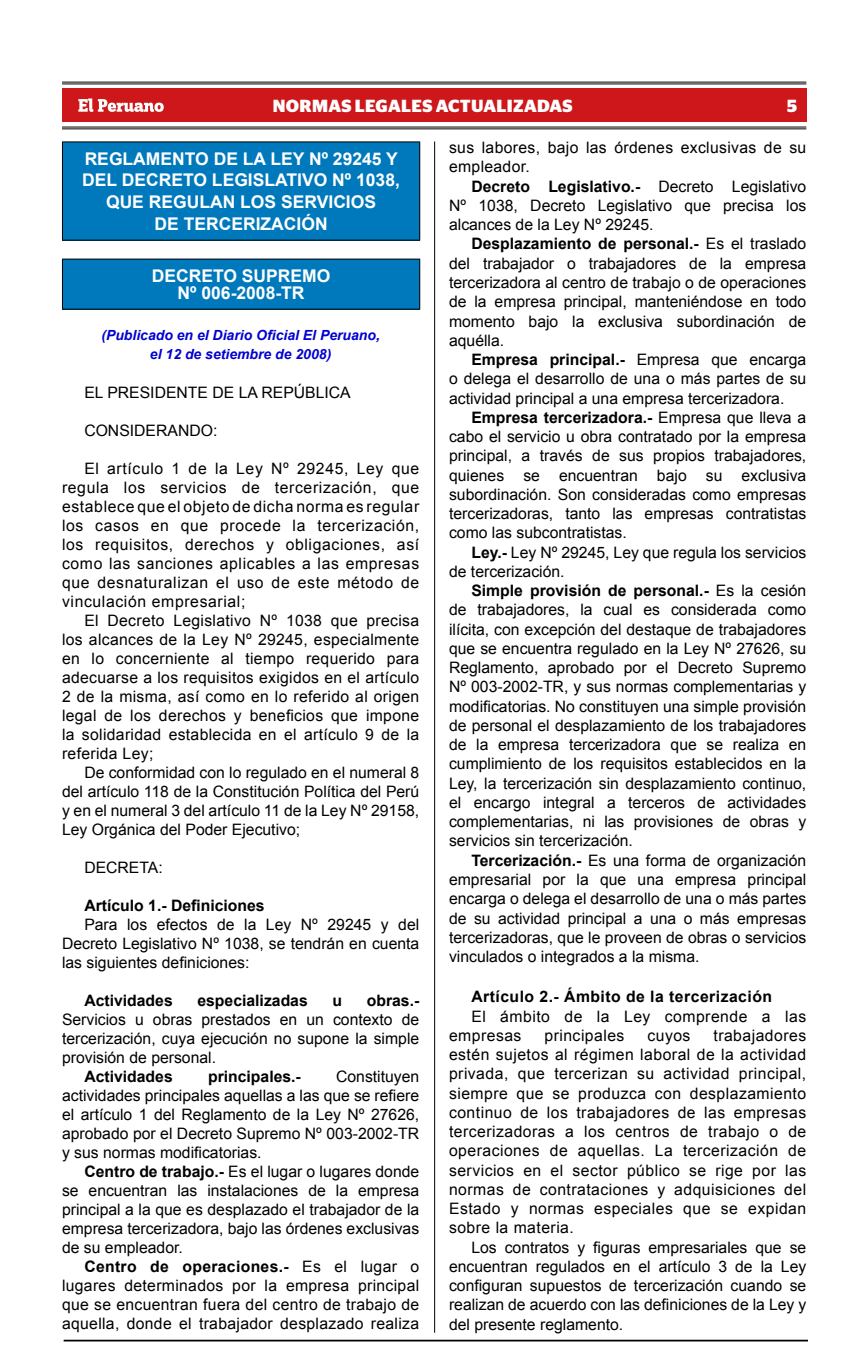
<style>
.page{position:relative;width:856px;height:1365px;background:#fff}
.page>*{position:absolute;margin:0;border:0;box-sizing:border-box;transform-origin:0 0}
.t1{font:700 17.5px/21.9px "Arial";color:#fff;text-align:center}
.t2{font:700 17.5px "Stag Sans";letter-spacing:.02em;color:#fff}
.t3{font:15.75px/19.2px "Arial";color:#000;text-align:justify}
.t4{font:700 15.75px "Arial";color:#000}
.t5{font:15.75px/19.2px "Arial";letter-spacing:.02em;color:#000}
.t6{font:15.75px/19.2px "Arial";letter-spacing:.03em;color:#000}
.t7{font:700 15.75px "Arial";letter-spacing:.03em;color:#000}
.t8{font:italic 700 14px/19.2px "Arial";color:#0000d2;text-align:center}
.s1{font-weight:700}
</style>
<div class="page">
<hr style="left:64px;top:1339px;width:744px;height:2px;background:#000">
<div style="left:62px;top:88px;width:744px;height:34px;background:#cd171a"></div>
<hr style="left:62px;top:82px;width:744px;height:1px;background:#000">
<hr style="left:62px;top:84px;width:744px;height:1px;background:#000">
<hr style="left:62px;top:127px;width:744px;height:1px;background:#000">
<hr style="left:62px;top:128px;width:744px;height:1px;background:#000">
<svg style="left:78px;top:98px;width:86px;height:14px"></svg>
<hr style="left:434px;top:141px;width:1px;height:1191px;background:#000">
<div style="left:62px;top:142px;width:358px;height:98px;background:#0079bc"></div>
<hr style="left:62px;top:141px;width:358px;height:1px;background:#000">
<hr style="left:62px;top:142px;width:1px;height:98px;background:#000">
<hr style="left:419px;top:142px;width:1px;height:98px;background:#000">
<hr style="left:62px;top:240px;width:358px;height:1px;background:#000">
<div style="left:62px;top:259px;width:358px;height:50px;background:#0079bc"></div>
<hr style="left:62px;top:258px;width:358px;height:1px;background:#000">
<hr style="left:62px;top:259px;width:1px;height:50px;background:#000">
<hr style="left:419px;top:259px;width:1px;height:50px;background:#000">
<hr style="left:62px;top:309px;width:358px;height:1px;background:#000">
<p class="t2" style="left:273px;top:96px;width:289px">NORMAS LEGALES ACTUALIZADAS</p>
<p class="t2" style="left:787px;top:96px;width:12px">5</p>
<p class="t1" style="left:82px;top:148px;width:319px">REGLAMENTO DE LA LEY Nº 29245 Y<br>DEL DECRETO LEGISLATIVO Nº 1038,<br>QUE REGULAN LOS SERVICIOS<br>DE TERCERIZACIÓN</p>
<p class="t1" style="left:152px;top:267px;width:180px;line-height:17.5px">DECRETO SUPREMO<br>Nº 006-2008-TR</p>
<p class="t8" style="left:101px;top:326px;width:280px">(Publicado en el Diario Oficial El Peruano, el 12 de setiembre de 2008)</p>
<p class="t3" style="left:84px;top:382px;width:268px">EL PRESIDENTE DE LA REPÚBLICA</p>
<p class="t3" style="left:84px;top:420px;width:135px">CONSIDERANDO:</p>
<p class="t3" style="left:62px;top:459px;width:359px;text-indent:22px">El artículo 1 de la Ley Nº 29245, Ley que regula los servicios de tercerización, que establece que el objeto de dicha norma es regular los casos en que procede la tercerización, los requisitos, derechos y obligaciones, así como las sanciones aplicables a las empresas que desnaturalizan el uso de este método de vinculación empresarial;</p>
<p class="t3" style="left:62px;top:610px;width:359px;text-indent:22px">El Decreto Legislativo Nº 1038 que precisa los alcances de la Ley Nº 29245, especialmente en lo concerniente al tiempo requerido para adecuarse a los requisitos exigidos en el artículo 2 de la misma, así como en lo referido al origen legal de los derechos y beneficios que impone la solidaridad establecida en el artículo 9 de la referida Ley;</p>
<p class="t3" style="left:62px;top:762px;width:359px;text-indent:22px">De conformidad con lo regulado en el numeral 8 del artículo 118 de la Constitución Política del Perú y en el numeral 3 del artículo 11 de la Ley Nº 29158, Ley Orgánica del Poder Ejecutivo;</p>
<p class="t3" style="left:84px;top:857px;width:80px">DECRETA:</p>
<p class="t4" style="left:84px;top:894px;width:182px">Artículo 1.- Definiciones</p>
<p class="t3" style="left:62px;top:914px;width:359px;text-indent:22px">Para los efectos de la Ley Nº 29245 y del Decreto Legislativo Nº 1038, se tendrán en cuenta las siguientes definiciones:</p>
<p class="t4" style="left:84px;top:989px;width:90px">Actividades</p>
<p class="t4" style="left:197px;top:989px;width:112px">especializadas</p>
<p class="t4" style="left:332px;top:989px;width:11px">u</p>
<p class="t4" style="left:367px;top:989px;width:54px">obras.-</p>
<p class="t3" style="left:62px;top:1009px;width:359px">Servicios u obras prestados en un contexto de tercerización, cuya ejecución no supone la simple provisión de personal.</p>
<p class="t4" style="left:84px;top:1065px;width:90px">Actividades</p>
<p class="t4" style="left:208px;top:1065px;width:94px">principales.-</p>
<p class="t5" style="left:449px;top:138px;width:359px">sus labores, bajo las órdenes exclusivas de su empleador.</p>
<p class="t3" style="left:449px;top:177px;width:359px;text-indent:22px"><span class="s1">Decreto Legislativo.-</span> Decreto Legislativo Nº 1038, Decreto Legislativo que precisa los alcances de la Ley Nº 29245.</p>
<p class="t3" style="left:449px;top:234px;width:359px;text-indent:22px"><span class="s1">Desplazamiento de personal.-</span> Es el traslado del trabajador o trabajadores de la empresa tercerizadora al centro de trabajo o de operaciones de la empresa principal, manteniéndose en todo momento bajo la exclusiva subordinación de aquélla.</p>
<p class="t3" style="left:449px;top:350px;width:359px;text-indent:22px"><span class="s1">Empresa principal.-</span> Empresa que encarga o delega el desarrollo de una o más partes de su actividad principal a una empresa tercerizadora.</p>
<p class="t3" style="left:449px;top:408px;width:359px;text-indent:22px"><span class="s1">Empresa tercerizadora.-</span> Empresa que lleva a cabo el servicio u obra contratado por la empresa principal, a través de sus propios trabajadores, quienes se encuentran bajo su exclusiva subordinación. Son consideradas como empresas tercerizadoras, tanto las empresas contratistas como las subcontratistas.</p>
<p class="t3" style="left:449px;top:542px;width:359px;text-indent:22px"><span class="s1">Ley.-</span> Ley Nº 29245, Ley que regula los servicios de tercerización.</p>
<p class="t3" style="left:449px;top:581px;width:359px;text-indent:22px"><span class="s1">Simple provisión de personal.-</span> Es la cesión de trabajadores, la cual es considerada como ilícita, con excepción del destaque de trabajadores que se encuentra regulado en la Ley Nº 27626, su Reglamento, aprobado por el Decreto Supremo Nº 003-2002-TR, y sus normas complementarias y modificatorias. No constituyen una simple provisión de personal el desplazamiento de los trabajadores de la empresa tercerizadora que se realiza en cumplimiento de los requisitos establecidos en la Ley, la tercerización sin desplazamiento continuo, el encargo integral a terceros de actividades complementarias, ni las provisiones de obras y servicios sin tercerización.</p>
<p class="t3" style="left:449px;top:850px;width:359px;text-indent:22px"><span class="s1">Tercerización.-</span> Es una forma de organización empresarial por la que una empresa principal encarga o delega el desarrollo de una o más partes de su actividad principal a una o más empresas tercerizadoras, que le proveen de obras o servicios vinculados o integrados a la misma.</p>
<p class="t7" style="left:471px;top:986px;width:302px">Artículo 2.- Ámbito de la tercerización</p>
<p class="t6" style="left:449px;top:1006px;width:359px;text-indent:22px">El ámbito de la Ley comprende a las empresas</p>
<p class="t3" style="left:449px;top:1025px;width:359px;text-indent:264px">trabajadores estén sujetos al régimen laboral de la actividad privada, que tercerizan su actividad principal, siempre que se produzca con desplazamiento continuo de los trabajadores de las empresas tercerizadoras a los centros de trabajo o de operaciones de aquellas. La tercerización de servicios en el sector público se rige por las normas de contrataciones y adquisiciones del Estado y normas especiales que se expidan sobre la materia.</p>
<p class="t3" style="left:449px;top:1237px;width:359px;text-indent:22px">Los contratos y figuras empresariales que se encuentran regulados en el artículo 3 de la Ley configuran supuestos de tercerización cuando se realizan de acuerdo con las definiciones de la Ley y del presente reglamento.</p>
<p class="t6" style="left:544px;top:1025px;width:81px">principales</p>
<p class="t3" style="left:647px;top:1025px;width:45px">cuyos</p>
<p class="t3" style="left:62px;top:1066px;width:359px;text-indent:274px">Constituyen actividades principales aquellas a las que se refiere el artículo 1 del Reglamento de la Ley Nº 27626, aprobado por el Decreto Supremo Nº 003-2002-TR y sus normas modificatorias.</p>
<p class="t3" style="left:62px;top:1161px;width:359px;text-indent:22px"><span class="s1">Centro de trabajo.-</span> Es el lugar o lugares donde se encuentran las instalaciones de la empresa principal a la que es desplazado el trabajador de la empresa tercerizadora, bajo las órdenes exclusivas de su empleador.</p>
<p class="t3" style="left:62px;top:1256px;width:359px;text-indent:22px"><span class="s1">Centro de operaciones.-</span> Es el lugar o lugares determinados por la empresa principal que se encuentran fuera del centro de trabajo de aquella, donde el trabajador desplazado realiza</p>
</div>
